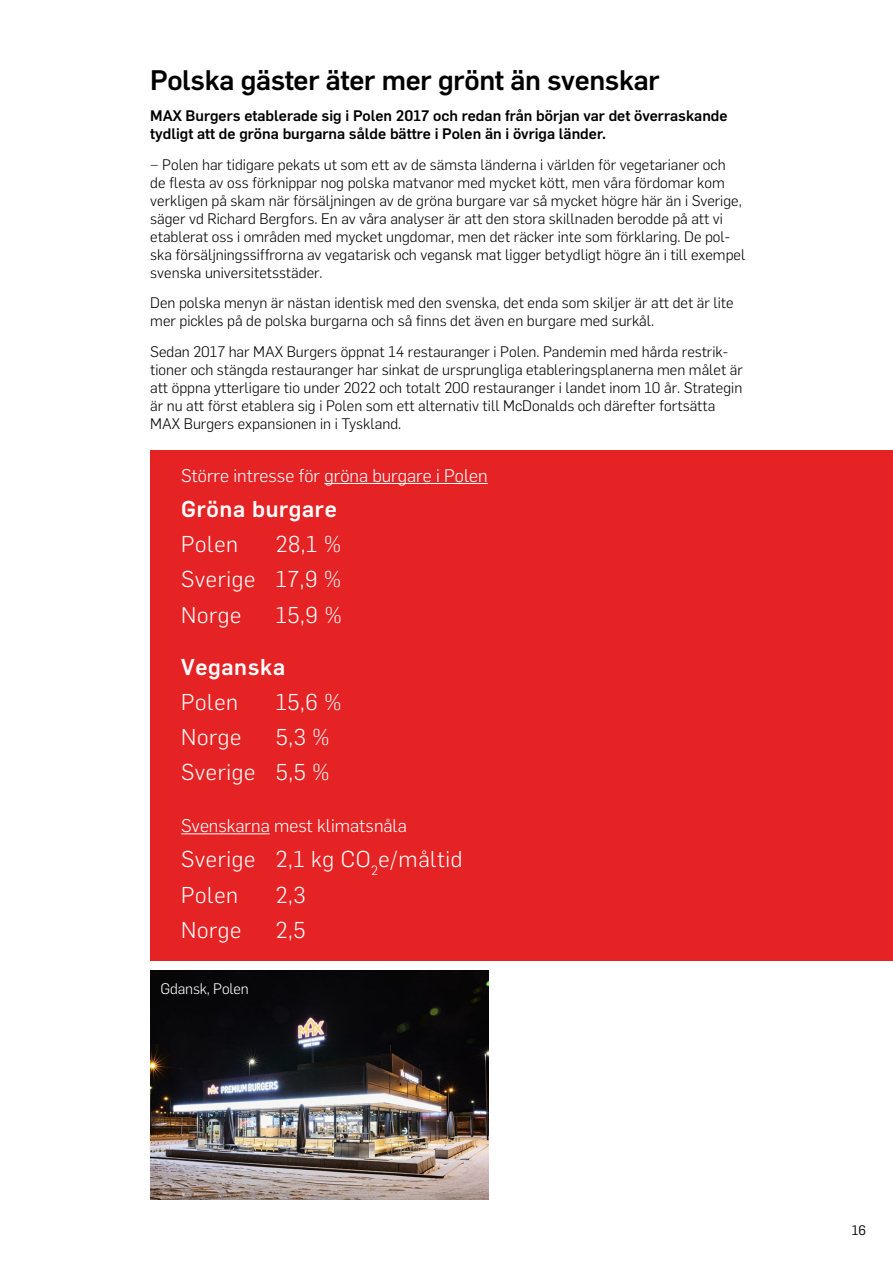
<style>
.page{position:relative;width:893px;height:1263px;background:#fff}
.page>*{position:absolute;margin:0;border:0;box-sizing:border-box;transform-origin:0 0}
.t1{font:500 27.75px "Smg Flama";letter-spacing:-.01em;color:#000}
.t2{font:300 22.5px/35.2px "Smg Flama";letter-spacing:.03em;color:#fff;text-align:justify}
.t3{font:500 22.5px "Smg Flama";letter-spacing:.03em;color:#fff}
.t4{font:300 18px "Smg Flama";color:#fff}
.t5{font:300 15px/18px "Smg Flama";color:#000}
.t6{font:500 15px/18px "Smg Flama";color:#000}
.t7{font:300 15px "Smg Flama";letter-spacing:-.01em;color:#fff}
.t8{font:13.5px "Smg Flama";color:#000}
</style>
<div class="page">
<div style="left:150px;top:451px;width:743px;height:510px;background:#e62324"></div>
<hr style="left:324px;top:483px;width:164px;height:1px;background:#fff">
<hr style="left:181px;top:833px;width:89px;height:1px;background:#fff">
<img style="left:150px;top:971px;width:338px;height:229px">
<h1 class="t1" style="left:150px;top:60px;width:511px">Polska gäster äter mer grönt än svenskar</h1>
<p class="t6" style="left:150px;top:105px;width:579px">MAX Burgers etablerade sig i Polen 2017 och redan från början var det överraskande tydligt att de gröna burgarna sålde bättre i Polen än i övriga länder.</p>
<p class="t5" style="left:150px;top:155px;width:597px">− Polen har tidigare pekats ut som ett av de sämsta länderna i världen för vegetarianer och<br>de flesta av oss förknippar nog polska matvanor med mycket kött, men våra fördomar kom verkligen på skam när försäljningen av de gröna burgare var så mycket högre här än i Sverige, säger vd Richard Bergfors. En av våra analyser är att den stora skillnaden berodde på att vi etablerat oss i områden med mycket ungdomar, men det räcker inte som förklaring. De pol&shy;ska försäljningssiffrorna av vegatarisk och vegansk mat ligger betydligt högre än i till exempel svenska universitetsstäder.</p>
<p class="t5" style="left:150px;top:293px;width:585px">Den polska menyn är nästan identisk med den svenska, det enda som skiljer är att det är lite mer pickles på de polska burgarna och så finns det även en burgare med surkål.</p>
<p class="t5" style="left:150px;top:342px;width:594px">Sedan 2017 har MAX Burgers öppnat 14 restauranger i Polen. Pandemin med hårda restrik&shy;tioner och stängda restauranger har sinkat de ursprungliga etableringsplanerna men målet är att öppna ytterligare tio under 2022 och totalt 200 restauranger i landet inom 10 år. Strategin är nu att först etablera sig i Polen som ett alternativ till McDonalds och därefter fortsätta MAX Burgers expansionen in i Tyskland.</p>
<p class="t4" style="left:181px;top:463px;width:308px">Större intresse för gröna burgare i Polen</p>
<h2 class="t3" style="left:181px;top:493px;width:157px">Gröna burgare</h2>
<h2 class="t2" style="left:181px;top:525px;width:58px">Polen</h2>
<h2 class="t2" style="left:181px;top:525px;width:161px;text-indent:94px">28,1 % Sverige 17,9 % Norge</h2>
<h2 class="t2" style="left:276px;top:596px;width:67px">15,9 %</h2>
<h2 class="t3" style="left:181px;top:650px;width:106px">Veganska</h2>
<h2 class="t2" style="left:181px;top:683px;width:58px">Polen</h2>
<h2 class="t2" style="left:276px;top:683px;width:67px">15,6 %</h2>
<h2 class="t2" style="left:181px;top:718px;width:62px">Norge</h2>
<h2 class="t2" style="left:181px;top:718px;width:150px;text-align:right">5,3 %<br>Sverige 5,5 %</h2>
<p class="t4" style="left:181px;top:813px;width:227px">Svenskarna mest klimatsnåla</p>
<h2 class="t2" style="left:181px;top:840px;width:283px">Sverige 2,1 kg CO<sub>2</sub>e/måltid<br>Polen</h2>
<h2 class="t2" style="left:276px;top:876px;width:31px">2,3</h2>
<h2 class="t2" style="left:181px;top:911px;width:62px">Norge</h2>
<h2 class="t2" style="left:276px;top:911px;width:31px">2,5</h2>
<p class="t7" style="left:161px;top:978px;width:90px">Gdansk, Polen</p>
<p class="t8" style="left:852px;top:1220px;width:16px">16</p>
</div>
